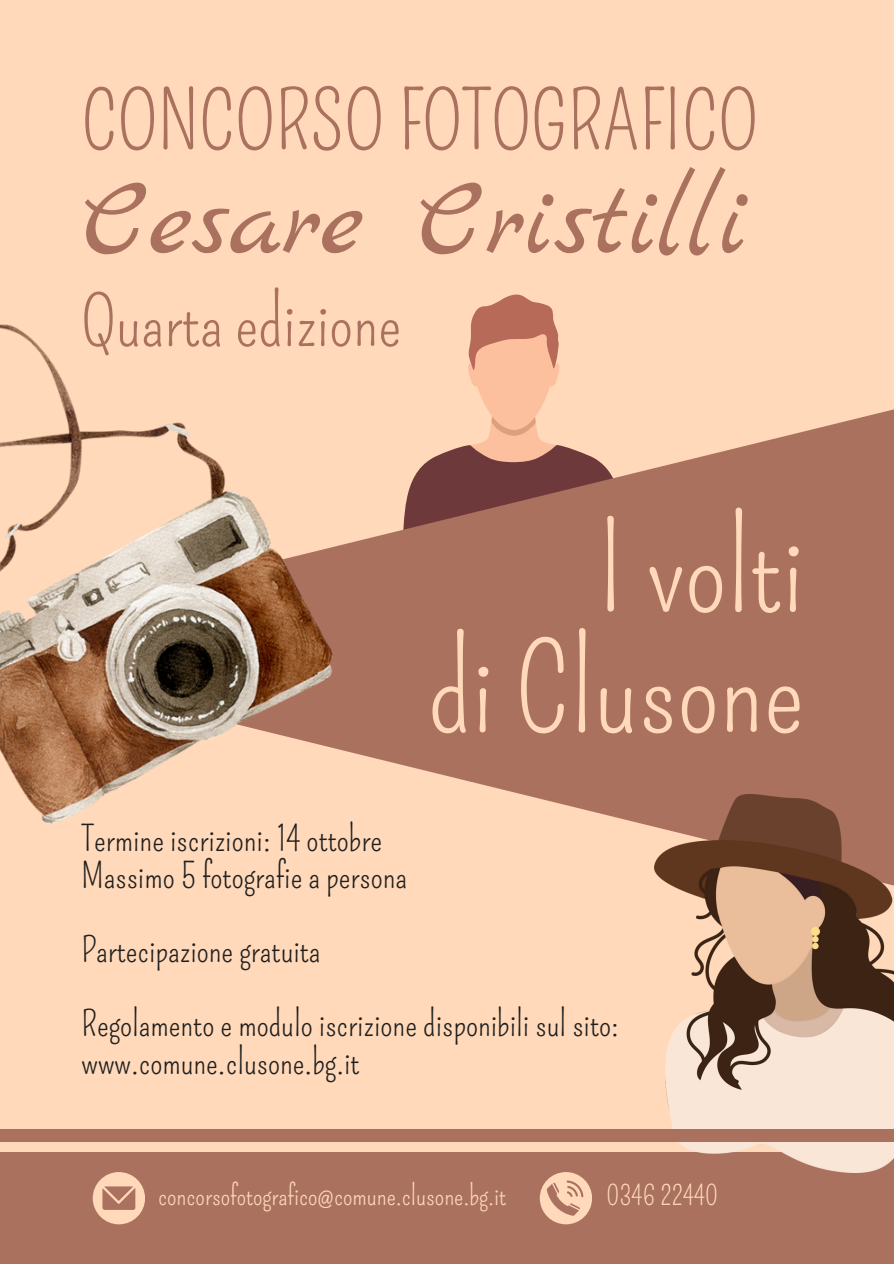
<style>
.page{position:relative;width:894px;height:1264px;background:#fff}
.page>*{position:absolute;margin:0;border:0;box-sizing:border-box;transform-origin:0 0}
.t1{font:120.45px/120.4px "Pompiere";color:#ffd9b9;text-align:right}
.t2{font:111.6px "Marck Script";color:#aa715f}
.t3{font:79.5px "Pompiere";color:#aa715f}
.t4{font:68.4px "Pompiere";color:#aa715f}
.t5{font:34.5px/37.2px "Pompiere";color:#202020}
.t6{font:27px "Pompiere";color:#ffd9b9}
</style>
<div class="page">
<div style="left:0;top:0;width:893px;height:1263px;background:#ffd9b9"></div>
<div style="left:0;top:1152px;width:893px;height:111px;background:#aa715f"></div>
<svg style="left:468px;top:294px;width:92px;height:108px"></svg>
<svg style="left:46px;top:402px;width:847px;height:425px;fill:#aa715f"></svg>
<img style="left:654px;top:794px;width:239px;height:378px">
<div style="left:0;top:1129px;width:893px;height:12px;background:#aa715f"></div>
<div style="left:93px;top:1171px;width:52px;height:53px;background:#ffd9b9;border-radius:50%"></div>
<svg style="left:102px;top:1186px;width:33px;height:23px"></svg>
<div style="left:539px;top:1171px;width:53px;height:53px;background:#ffd9b9;border-radius:50%"></div>
<svg style="left:546px;top:1180px;width:37px;height:35px"></svg>
<img style="left:0;top:324px;width:332px;height:499px">
<h3 class="t3" style="left:82px;top:75px;width:678px">CONCORSO FOTOGRAFICO</h3>
<p class="t2" style="left:82px;top:157px;width:668px">Cesare Cristilli</p>
<p class="t4" style="left:82px;top:282px;width:321px">Quarta edizione</p>
<h1 class="t1" style="left:428px;top:511px;width:378px">I volti<br>di Clusone</h1>
<p class="t5" style="left:82px;top:820px;width:327px">Termine iscrizioni: 14 ottobre<br>Massimo 5 fotografie a persona</p>
<h4 class="t5" style="left:82px;top:932px;width:240px">Partecipazione gratuita</h4>
<h4 class="t5" style="left:82px;top:1006px;width:538px">Regolamento e modulo iscrizione disponibili sul sito: www.comune.clusone.bg.it</h4>
<h4 class="t6" style="left:158px;top:1179px;width:349px">concorsofotografico@comune.clusone.bg.it</h4>
<p class="t6" style="left:606px;top:1179px;width:114px">0346 22440</p>
</div>
